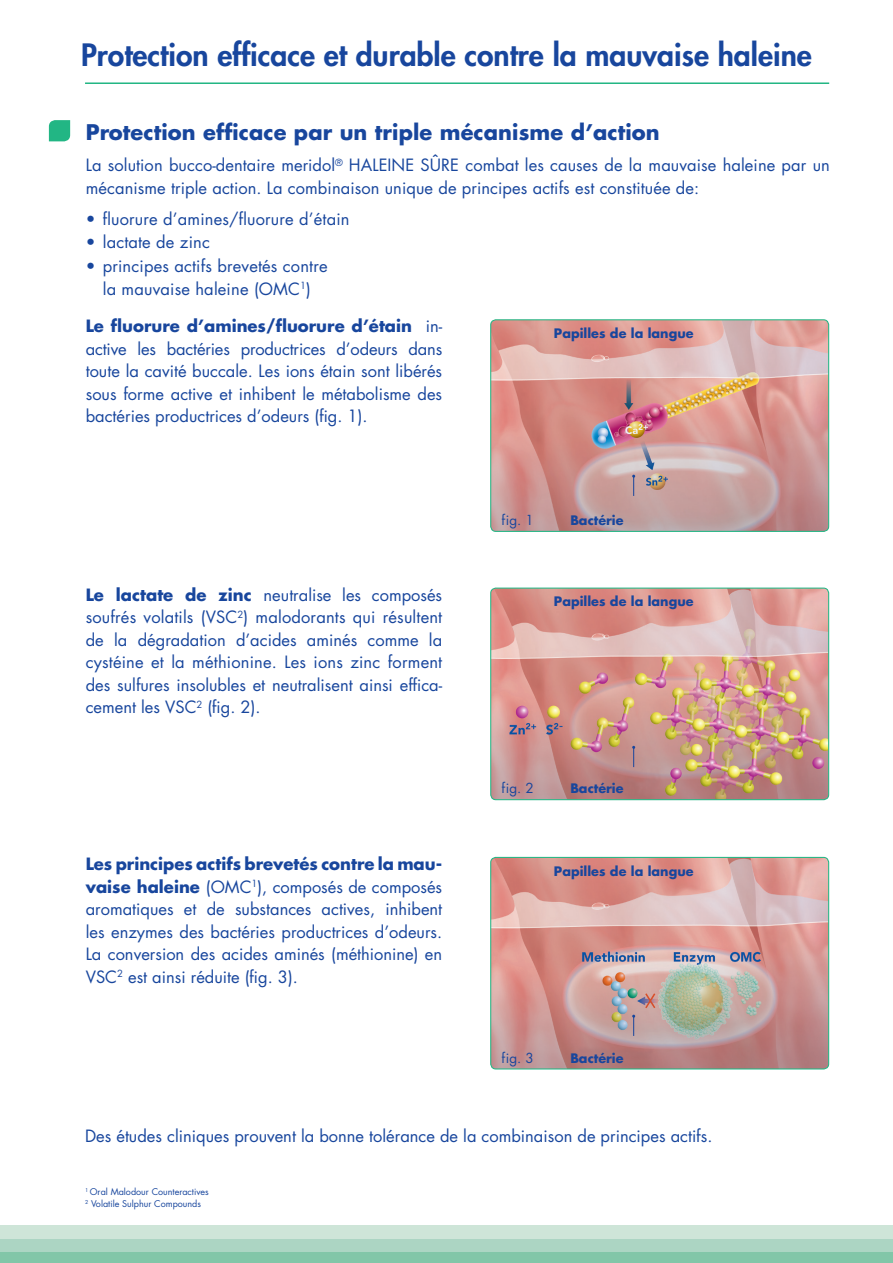
<style>
.page{position:relative;width:893px;height:1263px;background:#fff}
.page>*{position:absolute;margin:0;border:0;box-sizing:border-box;transform-origin:0 0}
.t1{font:800 30px "Futura";color:#18469d}
.t2{font:700 21px "Futura";letter-spacing:.005em;color:#18469d}
.t3{font:16.5px/22.5px "Futura";letter-spacing:.005em;color:#18469d;text-align:justify}
.t4{font:13.5px "Futura";letter-spacing:.02em;color:#18469d}
.t5{font:700 12.75px "Futura";color:#18469d}
.t6{font:9px/12px "Futura";color:#18469d}
.s1{font-weight:700}
</style>
<div class="page">
<img style="left:491px;top:588px;width:338px;height:212px">
<div style="left:490px;top:588px;width:339px;height:212px;border:1px solid #22b684;border-radius:5px"></div>
<img style="left:491px;top:857px;width:338px;height:212px">
<div style="left:490px;top:857px;width:339px;height:212px;border:1px solid #22b684;border-radius:5px"></div>
<img style="left:491px;top:320px;width:338px;height:211px">
<div style="left:490px;top:319px;width:339px;height:213px;border:1px solid #22b684;border-radius:5px"></div>
<svg style="left:632px;top:475px;width:3px;height:21px"></svg>
<svg style="left:632px;top:746px;width:3px;height:21px"></svg>
<svg style="left:632px;top:1015px;width:3px;height:21px"></svg>
<div style="left:0;top:1226px;width:893px;height:13px;background:#cee5d8"></div>
<div style="left:0;top:1239px;width:893px;height:13px;background:#acd5c3"></div>
<div style="left:0;top:1252px;width:893px;height:11px;background:#82c6a8"></div>
<hr style="left:85px;top:82px;width:744px;height:2px;background:#22b684">
<svg style="left:49px;top:120px;width:21px;height:21px"></svg>
<h1 class="t1" style="left:81px;top:35px;width:732px">Protection efficace et durable contre la mauvaise haleine</h1>
<p class="t2" style="left:86px;top:118px;width:575px">Protection efficace par un triple mécanisme d’action</p>
<p class="t3" style="left:86px;top:154px;width:746px">La solution bucco-dentaire meridol<sup>®</sup> HALEINE SÛRE combat les causes de la mauvaise haleine par un mécanisme triple action. La combinaison unique de principes actifs est constituée de:</p>
<p class="t3" style="left:86px;top:207px;width:265px">• fluorure d’amines/fluorure d’étain</p>
<p class="t3" style="left:86px;top:231px;width:126px">• lactate de zinc</p>
<p class="t3" style="left:86px;top:255px;width:243px;text-align:center">• principes actifs brevetés contre la mauvaise haleine (OMC<sup>1</sup>)</p>
<p class="t3" style="left:86px;top:315px;width:358px"><span class="s1">Le fluorure d’amines/fluorure d’étain</span> in&shy;active les bactéries productrices d’odeurs dans toute la cavité buccale. Les ions étain sont libérés sous forme active et inhibent le métabolisme des bactéries productrices d’odeurs (fig. 1).</p>
<p class="t3" style="left:86px;top:583px;width:358px"><span class="s1">Le lactate de zinc</span> neutralise les composés soufrés volatils (VSC<sup>2</sup>) malodorants qui résultent de la dégradation d’acides aminés comme la cystéine et la méthionine. Les ions zinc forment des sulfures insolubles et neutralisent ainsi effica&shy;cement les VSC<sup>2</sup> (fig. 2).</p>
<p class="t3" style="left:86px;top:852px;width:358px"><span class="s1">Les principes actifs brevetés contre la mau&shy;vaise haleine</span> (OMC<sup>1</sup>), composés de composés aromatiques et de substances actives, inhibent les enzymes des bactéries productrices d’odeurs.<br>La conversion des acides aminés (méthionine) en VSC<sup>2</sup> est ainsi réduite (fig. 3).</p>
<p class="t5" style="left:554px;top:325px;width:141px">Papilles de la langue</p>
<p class="t4" style="left:502px;top:510px;width:34px">fig. 1</p>
<p class="t5" style="left:570px;top:511px;width:55px">Bactérie</p>
<p class="t5" style="left:554px;top:592px;width:141px">Papilles de la langue</p>
<p class="t4" style="left:502px;top:778px;width:34px">fig. 2</p>
<p class="t5" style="left:570px;top:779px;width:55px">Bactérie</p>
<p class="t5" style="left:554px;top:863px;width:141px">Papilles de la langue</p>
<p class="t4" style="left:502px;top:1049px;width:34px">fig. 3</p>
<p class="t5" style="left:570px;top:1050px;width:55px">Bactérie</p>
<p class="t3" style="left:85px;top:1124px;width:629px">Des études cliniques prouvent la bonne tolérance de la combinaison de principes actifs.</p>
<p class="t6" style="left:85px;top:1185px;width:125px"><sup>1</sup> Oral Malodour Counteractives<br><sup>2</sup> Volatile Sulphur Compounds</p>
</div>
